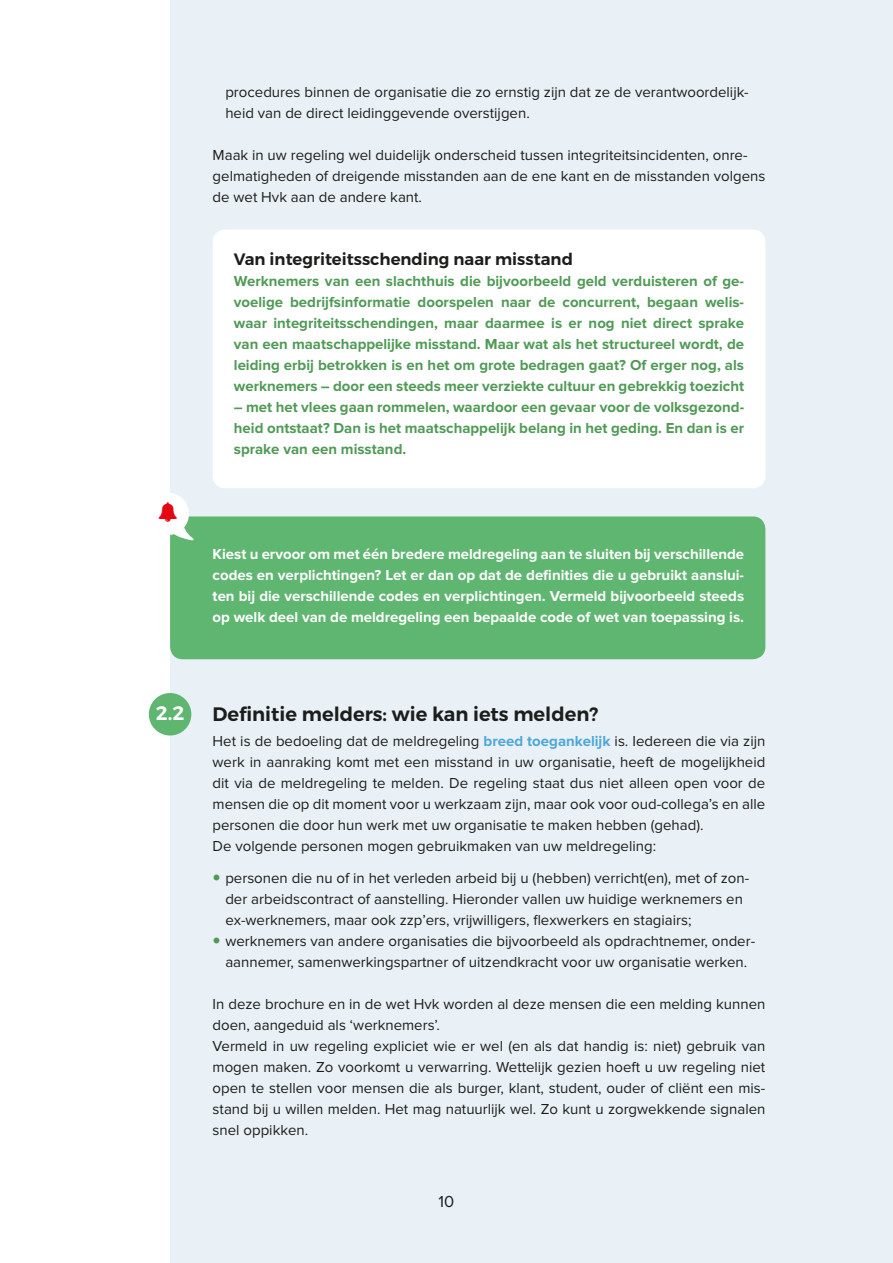
<style>
.page{position:relative;width:893px;height:1263px;background:#fff}
.page>*{position:absolute;margin:0;border:0;box-sizing:border-box;transform-origin:0 0}
.t1{font:600 19.5px "Montserrat";color:#1d1d1b}
.t2{font:600 19.5px "Montserrat";color:#fff}
.t3{font:600 16.5px "Montserrat";color:#1d1d1b}
.t4{font:16.5px "Proxima Nova";color:#1d1d1b}
.t5{font:15px/21px "Proxima Nova";color:#1d1d1b}
.t6{font:700 15px/21px "Proxima Nova";color:#4f9a55;text-align:justify}
.t7{font:700 15px/21px "Proxima Nova";color:#fff;text-align:justify}
.s1{font-weight:700;color:#4da7da}
</style>
<div class="page">
<div style="left:170px;top:0;width:723px;height:1263px;background:#eaf1f6"></div>
<div style="left:213px;top:230px;width:552px;height:258px;background:#fff;border-radius:13px"></div>
<div style="left:170px;top:516px;width:595px;height:143px;background:#5fb670;border-radius:13px"></div>
<div style="left:149px;top:693px;width:42px;height:42px;background:#5fb670;border-radius:50%"></div>
<svg style="left:170px;top:493px;width:26px;height:48px"></svg>
<p class="t5" style="left:225px;top:82px;width:525px">procedures binnen de organisatie die zo ernstig zijn dat ze de verantwoordelijk&shy;heid van de direct leidinggevende overstijgen.</p>
<p class="t5" style="left:213px;top:145px;width:554px">Maak in uw regeling wel duidelijk onderscheid tussen integriteitsincidenten, onre&shy;gelmatigheden of dreigende misstanden aan de ene kant en de misstanden volgens de wet Hvk aan de andere kant.</p>
<p class="t3" style="left:234px;top:249px;width:341px">Van integriteitsschending naar misstand</p>
<p class="t6" style="left:234px;top:271px;width:512px">Werknemers van een slachthuis die bijvoorbeeld geld verduisteren of ge&shy;voelige bedrijfsinformatie doorspelen naar de concurrent, begaan welis&shy;waar integriteitsschendingen, maar daarmee is er nog niet direct sprake van een maatschappelijke misstand. Maar wat als het structureel wordt, de leiding erbij betrokken is en het om grote bedragen gaat? Of erger nog, als werknemers – door een steeds meer verziekte cultuur en gebrekkig toezicht</p>
<p class="t6" style="left:234px;top:397px;width:512px">– met het vlees gaan rommelen, waardoor een gevaar voor de volksgezond&shy;heid ontstaat? Dan is het maatschappelijk belang in het geding. En dan is er sprake van een misstand.</p>
<p class="t7" style="left:213px;top:544px;width:533px">Kiest u ervoor om met één bredere meldregeling aan te sluiten bij verschillende codes en verplichtingen? Let er dan op dat de definities die u gebruikt aanslui&shy;ten bij die verschillende codes en verplichtingen. Vermeld bijvoorbeeld steeds op welk deel van de meldregeling een bepaalde code of wet van toepassing is.</p>
<h1 class="t2" style="left:156px;top:701px;width:30px">2.2</h1>
<h1 class="t1" style="left:213px;top:702px;width:387px">Definitie melders: wie kan iets melden?</h1>
<p class="t5" style="left:213px;top:731px;width:554px">Het is de bedoeling dat de meldregeling <span class="s1">breed toegankelijk</span> is. Iedereen die via zijn werk in aanraking komt met een misstand in uw organisatie, heeft de mogelijkheid dit via de meldregeling te melden. De regeling staat dus niet alleen open voor de mensen die op dit moment voor u werkzaam zijn, maar ook voor oud-collega’s en alle personen die door hun werk met uw organisatie te maken hebben (gehad).<br>De volgende personen mogen gebruikmaken van uw meldregeling:</p>
<p class="t5" style="left:225px;top:867px;width:531px">personen die nu of in het verleden arbeid bij u (hebben) verricht(en), met of zon&shy;der arbeidscontract of aanstelling. Hieronder vallen uw huidige werknemers en ex-werknemers, maar ook zzp’ers, vrijwilligers, flexwerkers en stagiairs; werknemers van andere organisaties die bijvoorbeeld als opdrachtnemer, onder&shy;aannemer, samenwerkingspartner of uitzendkracht voor uw organisatie werken.</p>
<p class="t5" style="left:213px;top:993px;width:554px">In deze brochure en in de wet Hvk worden al deze mensen die een melding kunnen doen, aangeduid als ‘werknemers’.<br>Vermeld in uw regeling expliciet wie er wel (en als dat handig is: niet) gebruik van mogen maken. Zo voorkomt u verwarring. Wettelijk gezien hoeft u uw regeling niet open te stellen voor mensen die als burger, klant, student, ouder of cliënt een mis&shy;stand bij u willen melden. Het mag natuurlijk wel. Zo kunt u zorgwekkende signalen snel oppikken.</p>
<p class="t4" style="left:439px;top:1192px;width:17px">10</p>
</div>
